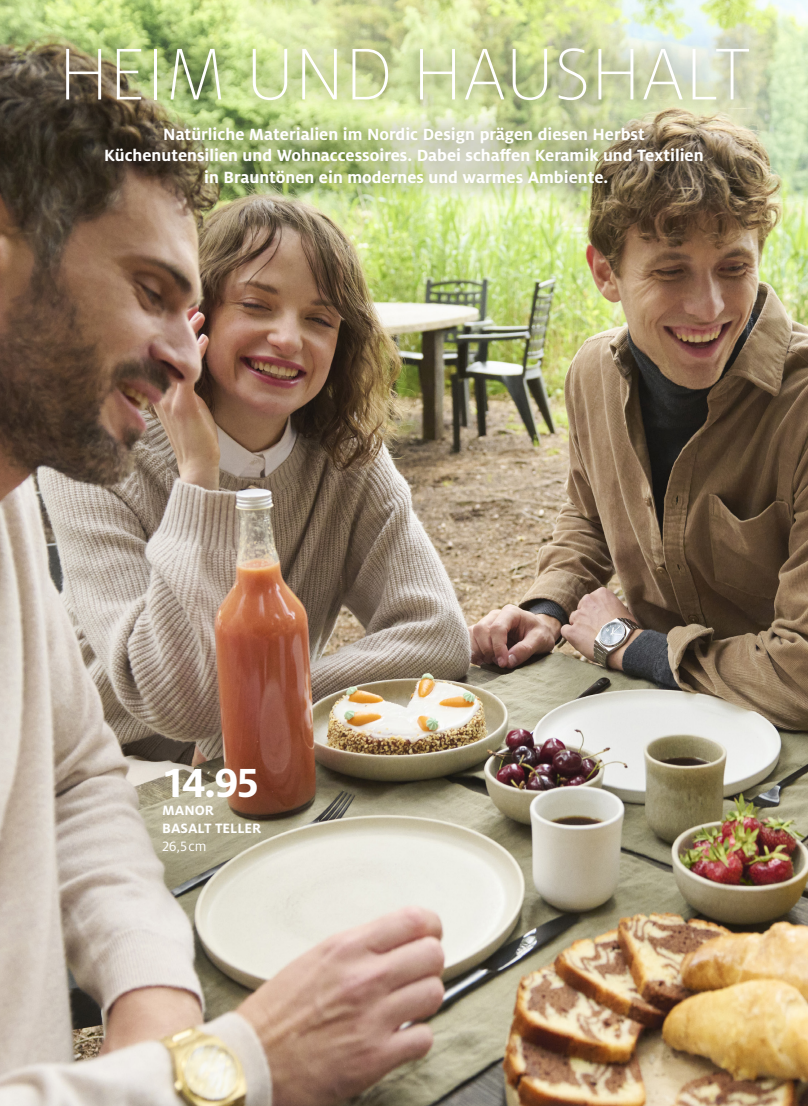
<style>
.page{position:relative;width:808px;height:1106px;background:#fff}
.page>*{position:absolute;margin:0;border:0;box-sizing:border-box;transform-origin:0 0}
.t1{font:300 expanded 81px "Milofor Manor";color:#fff}
.t2{font:700 45px "Milofor Manor";color:#fff}
.t3{font:700 18px/21.6px "Milofor Manor";color:#fff;text-align:center}
.t4{font:700 15px/18px "Milofor Manor";color:#fff}
.t5{font:15px "Milofor Manor";color:#fff}
</style>
<div class="page">
<img style="left:0;top:0;width:808px;height:1106px">
<div style="left:86px;top:108px;width:635px;height:94px;background:#231f20;opacity:.85"></div>
<div style="left:46px;top:29px;width:721px;height:90px;background:#231f20;opacity:.85"></div>
<h1 class="t1" style="left:58px;top:30px;width:693px">HEIM UND HAUSHALT</h1>
<p class="t3" style="left:104px;top:123px;width:601px">Natürliche Materialien im Nordic Design prägen diesen Herbst<br>Küchenutensilien und Wohnaccessoires. Dabei schaffen Keramik und Textilien in Brauntönen ein modernes und warmes Ambiente.</p>
<h2 class="t2" style="left:162px;top:757px;width:99px">14.95</h2>
<p class="t4" style="left:162px;top:801px;width:101px">MANOR<br>BASALT TELLER</p>
<p class="t5" style="left:162px;top:838px;width:46px">26,5cm</p>
</div>
